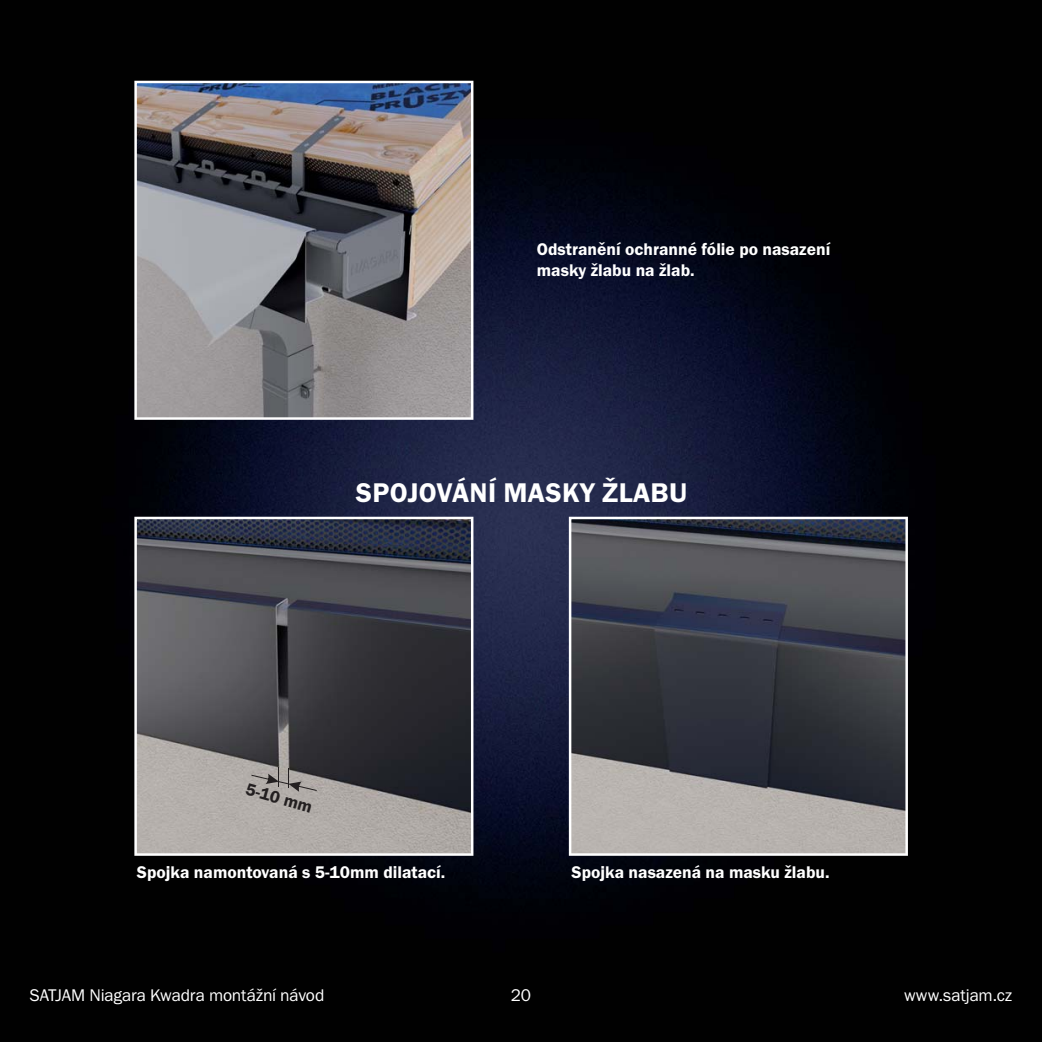
<style>
.page{position:relative;width:1042px;height:1042px;background:#fff}
.page>*{position:absolute;margin:0;border:0;box-sizing:border-box;transform-origin:0 0}
.t1{font:28px "Franklin Got Itc TOT Dem";letter-spacing:.015em;color:#fff}
.t2{font:17.5px/21px "Franklin Got Itc TOT Dem";color:#fff}
.t3{font:17.5px "Franklin Got Itc TOT Boo";letter-spacing:-.01em;color:#fff}
.t4{font:17.5px "Franklin Got Itc TOT Dem";color:#231f20}
</style>
<div class="page">
<img style="left:0;top:0;width:1042px;height:1042px">
<svg style="left:134px;top:81px;width:339px;height:339px;background:#838185"></svg>
<svg style="left:134px;top:517px;width:339px;height:339px;background:#5f5e63"></svg>
<svg style="left:569px;top:517px;width:339px;height:339px;background:#595a60"></svg>
<p class="t2" style="left:537px;top:240px;width:295px">Odstranění ochranné fólie po nasazení masky žlabu na žlab.</p>
<h1 class="t1" style="left:356px;top:482px;width:333px">SPOJOVÁNÍ MASKY ŽLABU</h1>
<p class="t4" style="left:248px;top:782px;width:70px;rotate:16deg">5-10 mm</p>
<p class="t2" style="left:137px;top:862px;width:310px">Spojka namontovaná s 5-10mm dilatací.</p>
<p class="t2" style="left:572px;top:862px;width:259px">Spojka nasazená na masku žlabu.</p>
<p class="t3" style="left:30px;top:988px;width:296px">SATJAM Niagara Kwadra montážní návod</p>
<p class="t3" style="left:904px;top:988px;width:110px">www.satjam.cz</p>
<p class="t3" style="left:511px;top:988px;width:22px">20</p>
</div>
